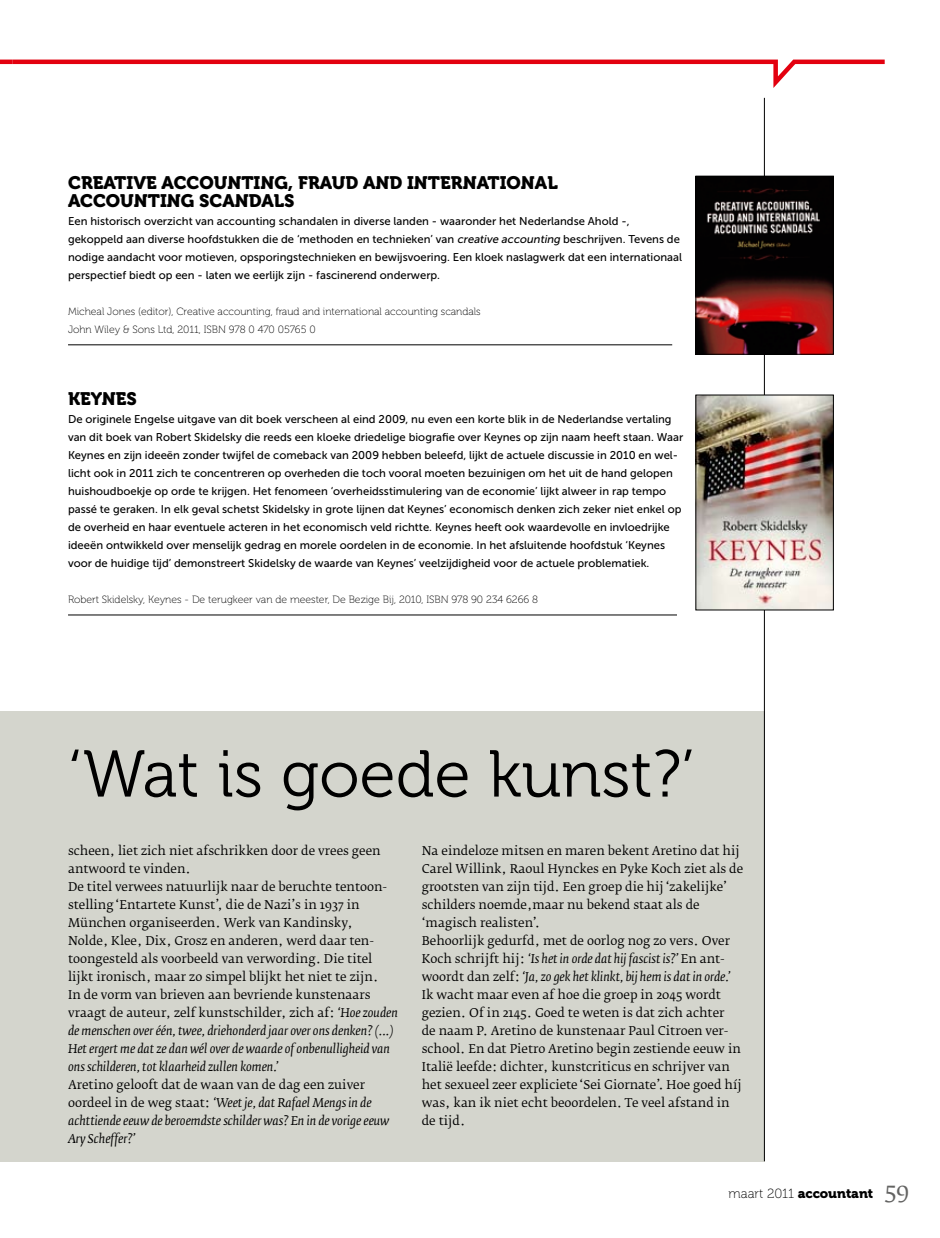
<style>
.page{position:relative;width:940px;height:1238px;background:#fff}
.page>*{position:absolute;margin:0;border:0;box-sizing:border-box;transform-origin:0 0}
.t1{font:66px "Museo 300";color:#000}
.t2{font:18px/18px "Museo 900";color:#000}
.t3{font:13.2px "Museo 900";color:#000}
.t4{font:12px/18px "Fedra Serif B Std";color:#000}
.t5{font:11.25px/18px "Museo Sans 500";color:#000}
.t6{font:10.5px/18px "Museo 100";color:#000}
.s1{font-style:italic}
.s2{font-family:"Museo 100"}
.s3{font-family:"Fedra Serif B Std";font-size:22.5px;color:#636362}
</style>
<div class="page">
<hr style="left:0;top:60px;width:13px;height:4px;background:#e3000f">
<svg style="left:13px;top:59px;width:872px;height:29px"></svg>
<div style="left:0;top:711px;width:764px;height:450px;background:#d4d5cd"></div>
<hr style="left:68px;top:344px;width:604px;height:1px;background:#000">
<hr style="left:764px;top:98px;width:1px;height:1063px;background:#000">
<hr style="left:68px;top:614px;width:609px;height:1px;background:#000">
<img style="left:697px;top:396px;width:135px;height:212px">
<div style="left:695px;top:394px;width:139px;height:216px;border:1px solid #000"></div>
<img style="left:697px;top:178px;width:135px;height:175px">
<div style="left:695px;top:176px;width:139px;height:179px;border:1px solid #000"></div>
<p class="t2" style="left:68px;top:174px;width:491px">CREATIVE ACCOUNTING, FRAUD AND INTERNATIONAL<br>ACCOUNTING SCANDALS</p>
<p class="t5" style="left:68px;top:212px;width:615px">Een historisch overzicht van accounting schandalen in diverse landen - waaronder het Nederlandse Ahold -, gekoppeld aan diverse hoofdstukken die de ‘methoden en technieken’ van <span class="s1">creative accounting</span> beschrijven. Tevens de nodige aandacht voor motieven, opsporingstechnieken en bewijsvoering. Een kloek naslagwerk dat een internationaal perspectief biedt op een - laten we eerlijk zijn - fascinerend onderwerp.</p>
<p class="t6" style="left:68px;top:302px;width:414px">Micheal Jones (editor), Creative accounting, fraud and international accounting scandals<br>John Wiley &amp; Sons Ltd, 2011, ISBN 978 0 470 05765 0</p>
<p class="t2" style="left:68px;top:390px;width:70px">KEYNES</p>
<p class="t5" style="left:68px;top:410px;width:617px">De originele Engelse uitgave van dit boek verscheen al eind 2009, nu even een korte blik in de Nederlandse vertaling van dit boek van Robert Skidelsky die reeds een kloeke driedelige biografie over Keynes op zijn naam heeft staan. Waar Keynes en zijn ideeën zonder twijfel de comeback van 2009 hebben beleefd, lijkt de actuele discussie in 2010 en wel&shy;licht ook in 2011 zich te concentreren op overheden die toch vooral moeten bezuinigen om het uit de hand gelopen huishoudboekje op orde te krijgen. Het fenomeen ‘overheidsstimulering van de economie’ lijkt alweer in rap tempo passé te geraken. In elk geval schetst Skidelsky in grote lijnen dat Keynes’ economisch denken zich zeker niet enkel op de overheid en haar eventuele acteren in het economisch veld richtte. Keynes heeft ook waardevolle en invloedrijke ideeën ontwikkeld over menselijk gedrag en morele oordelen in de economie. In het afsluitende hoofdstuk ‘Keynes voor de huidige tijd’ demonstreert Skidelsky de waarde van Keynes’ veelzijdigheid voor de actuele problematiek.</p>
<p class="t6" style="left:68px;top:590px;width:472px">Robert Skidelsky, Keynes - De terugkeer van de meester, De Bezige Bij, 2010, ISBN 978 90 234 6266 8</p>
<p class="t1" style="left:68px;top:738px;width:628px">‘Wat is goede kunst?’</p>
<p class="t4" style="left:68px;top:842px;width:331px">scheen, liet zich niet afschrikken door de vrees geen antwoord te vinden.<br>De titel verwees natuurlijk naar de beruchte tentoon&shy;stelling ‘Entartete Kunst’, die de Nazi’s in 1937 in München organiseerden. Werk van Kandinsky,<br>Nolde, Klee, Dix, Grosz en anderen, werd daar ten&shy;toongesteld als voorbeeld van verwording. Die titel lijkt ironisch, maar zo simpel blijkt het niet te zijn.<br>In de vorm van brieven aan bevriende kunstenaars vraagt de auteur, zelf kunstschilder, zich af: <span class="s1">‘Hoe zouden de menschen over één, twee, driehonderd jaar over ons denken? (...)<br>Het ergert me dat ze dan wél over de waarde of onbenulligheid van ons schilderen, tot klaarheid zullen komen.’<br></span>Aretino gelooft dat de waan van de dag een zuiver oordeel in de weg staat: <span class="s1">‘Weet je, dat Rafael Mengs in de achttiende eeuw de beroemdste schilder was? En in de vorige eeuw Ary Scheffer?’</span></p>
<p class="t4" style="left:422px;top:842px;width:323px">Na eindeloze mitsen en maren bekent Aretino dat hij Carel Willink, Raoul Hynckes en Pyke Koch ziet als de grootsten van zijn tijd. Een groep die hij ‘zakelijke’ schilders noemde,maar nu bekend staat als de ‘magisch realisten’.<br>Behoorlijk gedurfd, met de oorlog nog zo vers. Over Koch schrijft hij: <span class="s1">‘Is het in orde dat hij fascist is?’</span> En ant&shy;woordt dan zelf: <span class="s1">‘Ja, zo gek het klinkt, bij hem is dat in orde.’ </span>Ik wacht maar even af hoe die groep in 2045 wordt gezien. Of in 2145. Goed te weten is dat zich achter<br>de naam P. Aretino de kunstenaar Paul Citroen ver&shy;school. En dat Pietro Aretino begin zestiende eeuw in Italië leefde: dichter, kunstcriticus en schrijver van het sexueel zeer expliciete ‘Sei Giornate’. Hoe goed híj was, kan ik niet echt beoordelen. Te veel afstand in de tijd.</p>
<p class="t3" style="left:728px;top:1185px;width:182px"><span class="s2">maart 2011</span> ACCOUNTANT <span class="s3">59</span></p>
</div>
